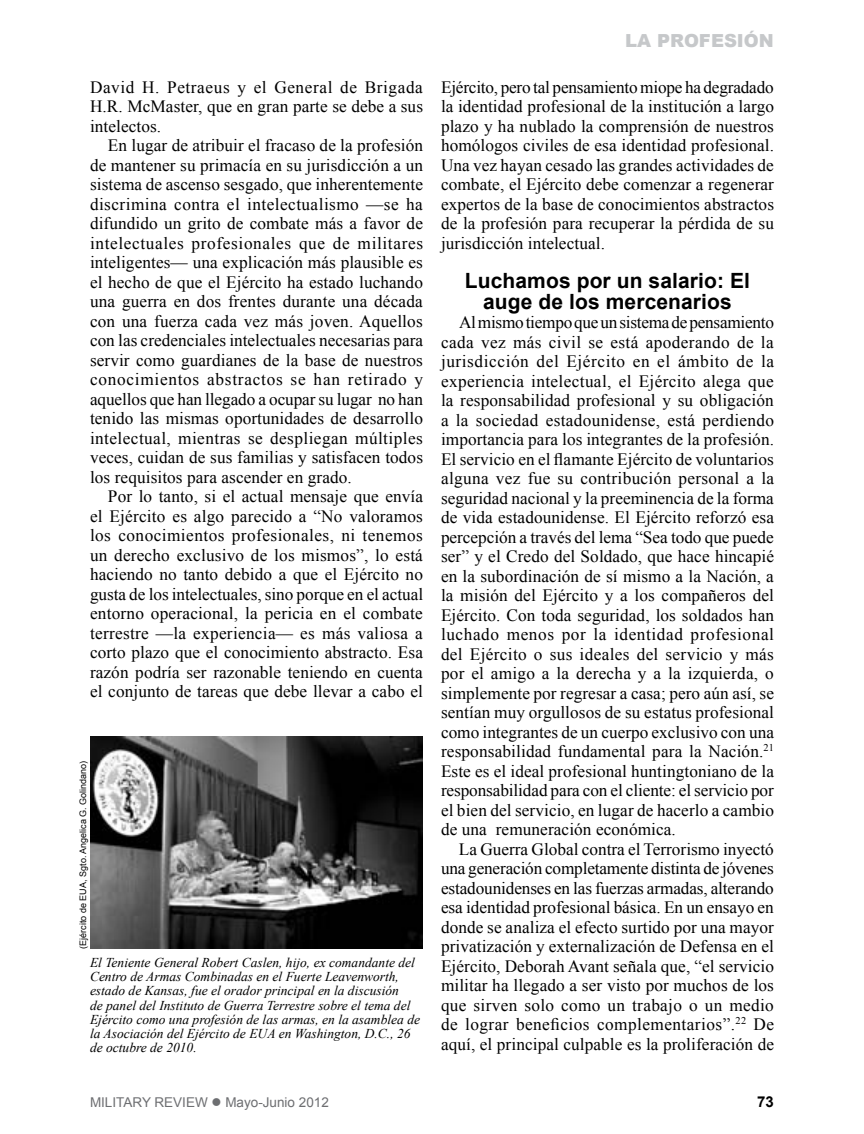
<style>
.page{position:relative;width:864px;height:1134px;background:#fff}
.page>*{position:absolute;margin:0;border:0;box-sizing:border-box;transform-origin:0 0}
.t1{font:700 21px/21px "Arial";letter-spacing:.005em;color:#000;text-align:center}
.t2{font:900 18px "Arial";color:#c6c8ca}
.t3{font:17.25px/19.5px "Times New Roman";letter-spacing:.005em;color:#000;text-align:justify}
.t4{font:700 15px "Arial";color:#000}
.t5{font:italic 13.5px/14.2px "Times New Roman";color:#000}
.t6{font:13.5px "Arial";color:#6d6e71}
.t7{font:9px "Arial";color:#000}
</style>
<div class="page">
<img style="left:90px;top:737px;width:333px;height:212px">
<p class="t3" style="left:90px;top:77px;width:335px">David H. Petraeus y el General de Brigada H.R. McMaster, que en gran parte se debe a sus intelectos.</p>
<p class="t3" style="left:90px;top:136px;width:335px;text-indent:18px">En lugar de atribuir el fracaso de la profesión de mantener su primacía en su jurisdicción a un sistema de ascenso sesgado, que inherentemente discrimina contra el intelectualismo —se ha difundido un grito de combate más a favor de intelectuales profesionales que de militares inteligentes— una explicación más plausible es el hecho de que el Ejército ha estado luchando una guerra en dos frentes durante una década con una fuerza cada vez más joven. Aquellos con las credenciales intelectuales necesarias para servir como guardianes de la base de nuestros conocimientos abstractos se han retirado y aquellos que han llegado a ocupar su lugar no han tenido las mismas oportunidades de desarrollo intelectual, mientras se despliegan múltiples veces, cuidan de sus familias y satisfacen todos los requisitos para ascender en grado.</p>
<p class="t3" style="left:90px;top:487px;width:335px;text-indent:18px">Por lo tanto, si el actual mensaje que envía el Ejército es algo parecido a “No valoramos los conocimientos profesionales, ni tenemos un derecho exclusivo de los mismos”, lo está haciendo no tanto debido a que el Ejército no gusta de los intelectuales, sino porque en el actual entorno operacional, la pericia en el combate terrestre —la experiencia— es más valiosa a corto plazo que el conocimiento abstracto. Esa razón podría ser razonable teniendo en cuenta el conjunto de tareas que debe llevar a cabo el</p>
<p class="t7" style="left:77px;top:949px;width:189px;rotate:-90deg">(Ejército de EUA, Sgto. Angelica G. Golindano)</p>
<p class="t5" style="left:90px;top:955px;width:332px">El Teniente General Robert Caslen, hijo, ex comandante del Centro de Armas Combinadas en el Fuerte Leavenworth, estado de Kansas, fue el orador principal en la discusión<br>de panel del Instituto de Guerra Terrestre sobre el tema del Ejército como una profesión de las armas, en la asamblea de la Asociación del Ejército de EUA en Washington, D.C., 26 de octubre de 2010.</p>
<p class="t2" style="left:625px;top:27px;width:150px">LA PROFESIÓN</p>
<p class="t3" style="left:441px;top:77px;width:335px">Ejército, pero tal pensamiento miope ha degradado la identidad profesional de la institución a largo plazo y ha nublado la comprensión de nuestros homólogos civiles de esa identidad profesional.<br>Una vez hayan cesado las grandes actividades de combate, el Ejército debe comenzar a regenerar expertos de la base de conocimientos abstractos de la profesión para recuperar la pérdida de su jurisdicción intelectual.</p>
<p class="t1" style="left:465px;top:271px;width:287px">Luchamos por un salario: El auge de los mercenarios</p>
<p class="t3" style="left:441px;top:313px;width:335px;text-indent:18px">Al mismo tiempo que un sistema de pensamiento cada vez más civil se está apoderando de la jurisdicción del Ejército en el ámbito de la experiencia intelectual, el Ejército alega que la responsabilidad profesional y su obligación a la sociedad estadounidense, está perdiendo importancia para los integrantes de la profesión.<br>El servicio en el flamante Ejército de voluntarios alguna vez fue su contribución personal a la seguridad nacional y la preeminencia de la forma de vida estadounidense. El Ejército reforzó esa percepción a través del lema “Sea todo que puede ser” y el Credo del Soldado, que hace hincapié en la subordinación de sí mismo a la Nación, a la misión del Ejército y a los compañeros del Ejército. Con toda seguridad, los soldados han luchado menos por la identidad profesional del Ejército o sus ideales del servicio y más por el amigo a la derecha y a la izquierda, o simplemente por regresar a casa; pero aún así, se sentían muy orgullosos de su estatus profesional como integrantes de un cuerpo exclusivo con una responsabilidad fundamental para la Nación.<sup>21<br></sup>Este es el ideal profesional huntingtoniano de la responsabilidad para con el cliente: el servicio por el bien del servicio, en lugar de hacerlo a cambio de una remuneración económica.</p>
<p class="t3" style="left:441px;top:839px;width:335px;text-indent:18px">La Guerra Global contra el Terrorismo inyectó una generación completamente distinta de jóvenes estadounidenses en las fuerzas armadas, alterando esa identidad profesional básica. En un ensayo en donde se analiza el efecto surtido por una mayor privatización y externalización de Defensa en el Ejército, Deborah Avant señala que, “el servicio militar ha llegado a ser visto por muchos de los que sirven solo como un trabajo o un medio de lograr beneficios complementarios”.<sup>22</sup> De aquí, el principal culpable es la proliferación de</p>
<p class="t6" style="left:90px;top:1093px;width:240px">MILITARY REVIEW ● Mayo-Junio 2012</p>
<p class="t4" style="left:757px;top:1092px;width:18px">73</p>
</div>
